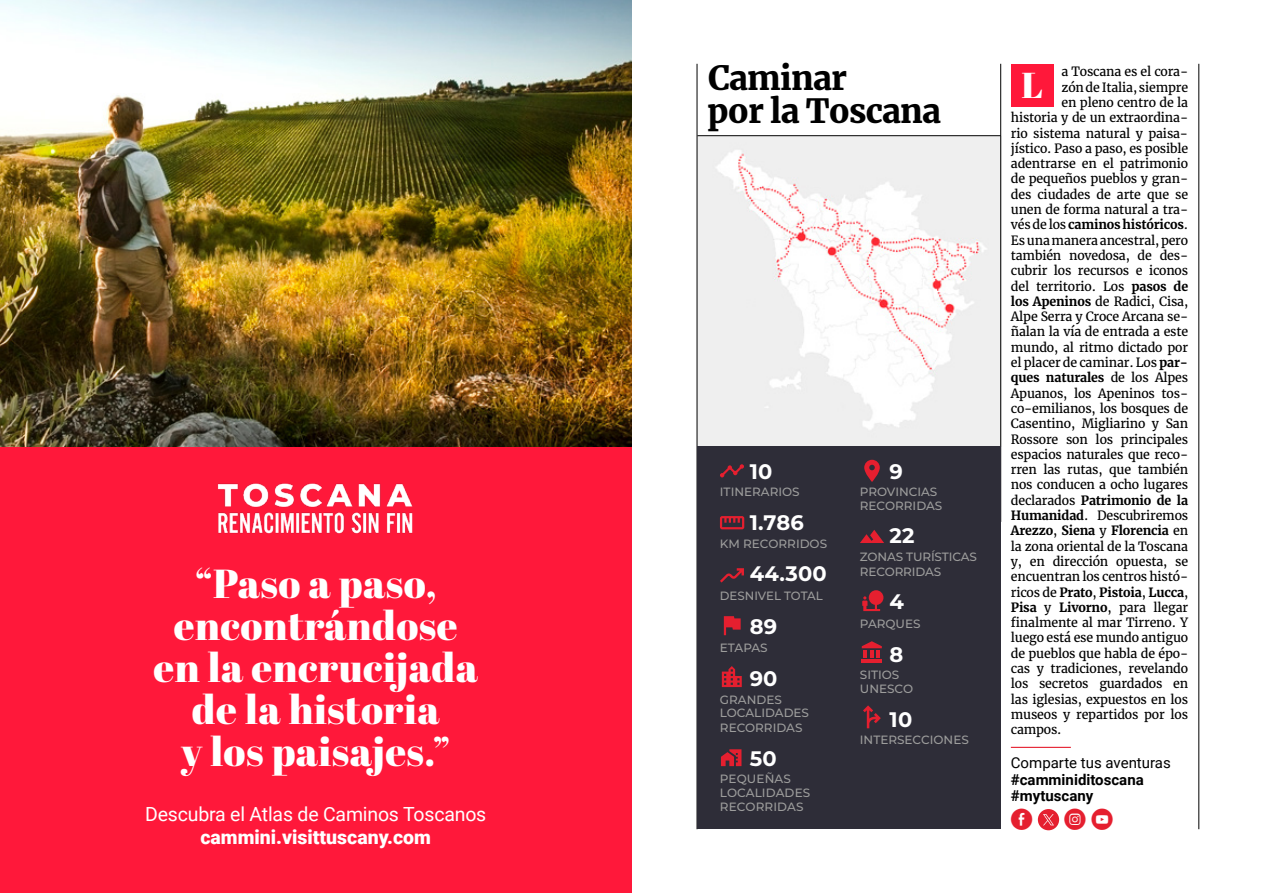
<style>
.page{position:relative;width:1263px;height:893px;background:#fff}
.page>*{position:absolute;margin:0;border:0;box-sizing:border-box;transform-origin:0 0}
.t1{font:40.5px "Abril Fatface";letter-spacing:.01em;color:#fff}
.t2{font:36px "Abril Fatface";color:#fff}
.t3{font:900 33px "Merriweather";letter-spacing:-.025em;color:#000}
.t4{font:700 21px "Montserrat";letter-spacing:.01em;color:#fff}
.BODY{font:21px "Social Media Circled";color:#e51f2f}
.t5{font:19.5px "Roboto";letter-spacing:-.01em;color:#fff}
.t6{font:900 19.5px "Roboto";color:#fff}
.TESTO_BASE{font:700 15px/16.5px "Roboto";color:#000}
.TESTO_BASE-2{font:15px "Roboto";color:#000}
.t7{font:12.75px "Merriweather";letter-spacing:-.015em;color:#000}
.t8{font:700 12.75px "Merriweather";letter-spacing:-.015em;color:#000}
.t9{font:500 12px/14px "Montserrat";color:#9d9d9c}
.s1{font-weight:400}
.s2{font-weight:700}
</style>
<div class="page">
<div style="left:0;top:446px;width:631px;height:447px;background:#ff183a"></div>
<img style="left:0;top:0;width:631px;height:446px">
<img style="left:698px;top:136px;width:302px;height:310px">
<hr style="left:1198px;top:64px;width:1px;height:765px;background:#000">
<hr style="left:697px;top:64px;width:1px;height:765px;background:#000">
<hr style="left:697px;top:135px;width:304px;height:1px;background:#000">
<hr style="left:1000px;top:64px;width:1px;height:458px;background:#000">
<div style="left:697px;top:446px;width:304px;height:383px;background:#2e2d38"></div>
<svg style="left:720px;top:464px;width:24px;height:13px"></svg>
<svg style="left:720px;top:516px;width:24px;height:13px"></svg>
<svg style="left:720px;top:568px;width:24px;height:15px"></svg>
<svg style="left:724px;top:616px;width:17px;height:19px"></svg>
<svg style="left:721px;top:749px;width:20px;height:17px"></svg>
<svg style="left:722px;top:666px;width:20px;height:21px"></svg>
<svg style="left:864px;top:460px;width:16px;height:22px"></svg>
<svg style="left:862px;top:590px;width:21px;height:21px"></svg>
<svg style="left:863px;top:705px;width:18px;height:23px"></svg>
<hr style="left:862px;top:659px;width:20px;height:3px;background:#e51f2f">
<svg style="left:862px;top:641px;width:20px;height:16px"></svg>
<svg style="left:860px;top:530px;width:24px;height:13px"></svg>
<hr style="left:1011px;top:747px;width:60px;height:1px;background:#e51f2f">
<svg style="left:1038px;top:809px;width:21px;height:21px"></svg>
<div style="left:1011px;top:64px;width:42px;height:42px;background:#ff183a"></div>
<img style="left:217px;top:483px;width:196px;height:51px">
<p class="t1" style="left:195px;top:555px;width:244px">“Paso a paso,</p>
<p class="t1" style="left:174px;top:597px;width:285px">encontrándose</p>
<p class="t1" style="left:154px;top:639px;width:326px">en la encrucijada</p>
<p class="t1" style="left:192px;top:681px;width:249px">de la historia</p>
<p class="t1" style="left:181px;top:723px;width:271px">y los paisajes.”</p>
<p class="t5" style="left:145px;top:800px;width:343px">Descubra el Atlas de Caminos Toscanos</p>
<p class="t6" style="left:200px;top:824px;width:232px">cammini.visittuscany.com</p>
<p class="t3" style="left:708px;top:55px;width:140px">Caminar</p>
<p class="t3" style="left:707px;top:88px;width:235px">por la Toscana</p>
<h3 class="t4" style="left:750px;top:456px;width:24px">10</h3>
<p class="t9" style="left:720px;top:485px;width:81px">ITINERARIOS</p>
<h3 class="t4" style="left:750px;top:507px;width:56px">1.786</h3>
<p class="t9" style="left:720px;top:536px;width:109px">KM RECORRIDOS</p>
<h3 class="t4" style="left:750px;top:559px;width:79px">44.300</h3>
<p class="t9" style="left:720px;top:588px;width:104px">DESNIVEL TOTAL</p>
<h3 class="t4" style="left:750px;top:611px;width:29px">89</h3>
<p class="t9" style="left:720px;top:641px;width:49px">ETAPAS</p>
<h3 class="t4" style="left:750px;top:664px;width:29px">90</h3>
<p class="t9" style="left:720px;top:692px;width:91px">GRANDES<br>LOCALIDADES<br>RECORRIDAS</p>
<h3 class="t4" style="left:750px;top:743px;width:28px">50</h3>
<p class="t9" style="left:720px;top:771px;width:92px">PEQUEÑAS<br>LOCALIDADES<br>RECORRIDAS</p>
<h3 class="t4" style="left:890px;top:456px;width:15px">9</h3>
<p class="t9" style="left:860px;top:485px;width:84px;line-height:13.5px">PROVINCIAS<br>RECORRIDAS</p>
<h3 class="t4" style="left:890px;top:521px;width:26px">22</h3>
<p class="t9" style="left:860px;top:549px;width:118px;line-height:14.4px">ZONAS TURÍSTICAS<br>RECORRIDAS</p>
<h3 class="t4" style="left:890px;top:587px;width:16px">4</h3>
<p class="t9" style="left:860px;top:616px;width:62px">PARQUES</p>
<h3 class="t4" style="left:890px;top:639px;width:15px">8</h3>
<p class="t9" style="left:860px;top:668px;width:55px;line-height:13.5px">SITIOS<br>UNESCO</p>
<h3 class="t4" style="left:890px;top:704px;width:24px">10</h3>
<p class="t9" style="left:860px;top:733px;width:110px">INTERSECCIONES</p>
<p class="t7" style="left:1061px;top:64px;width:128px">a Toscana es el cora-</p>
<p class="t7" style="left:1061px;top:79px;width:128px">zón de Italia, siempre</p>
<p class="t7" style="left:1061px;top:94px;width:128px">en pleno centro de la</p>
<p class="t7" style="left:1011px;top:110px;width:179px">historia y de un extraordina-</p>
<p class="t7" style="left:1011px;top:125px;width:179px">rio sistema natural y paisa-</p>
<p class="t7" style="left:1011px;top:140px;width:179px">jístico. Paso a paso, es posible</p>
<p class="t7" style="left:1011px;top:156px;width:179px">adentrarse en el patrimonio</p>
<p class="t7" style="left:1011px;top:171px;width:179px">de pequeños pueblos y gran-</p>
<p class="t7" style="left:1011px;top:186px;width:179px">des ciudades de arte que se</p>
<p class="t7" style="left:1011px;top:201px;width:179px">unen de forma natural a tra-</p>
<p class="t8" style="left:1011px;top:217px;width:179px"><span class="s1">vés de los</span> caminos históricos<span class="s1">.</span></p>
<p class="t7" style="left:1011px;top:232px;width:179px">Es una manera ancestral, pero</p>
<p class="t7" style="left:1011px;top:247px;width:179px">también novedosa, de des-</p>
<p class="t7" style="left:1011px;top:263px;width:179px">cubrir los recursos e iconos</p>
<p class="t7" style="left:1011px;top:278px;width:179px">del territorio. Los <span class="s2">pasos de</span></p>
<p class="t7" style="left:1011px;top:293px;width:179px"><span class="s2">los Apeninos</span> de Radici, Cisa,</p>
<p class="t7" style="left:1011px;top:309px;width:179px">Alpe Serra y Croce Arcana se-</p>
<p class="t7" style="left:1011px;top:324px;width:179px">ñalan la vía de entrada a este</p>
<p class="t7" style="left:1011px;top:339px;width:179px">mundo, al ritmo dictado por</p>
<p class="t7" style="left:1011px;top:354px;width:179px">el placer de caminar. Los <span class="s2">par-</span></p>
<p class="t8" style="left:1011px;top:370px;width:179px">ques naturales <span class="s1">de los Alpes</span></p>
<p class="t7" style="left:1011px;top:385px;width:179px">Apuanos, los Apeninos tos-</p>
<p class="t7" style="left:1011px;top:400px;width:179px">co-emilianos, los bosques de</p>
<p class="t7" style="left:1011px;top:416px;width:179px">Casentino, Migliarino y San</p>
<p class="t7" style="left:1011px;top:431px;width:179px">Rossore son los principales</p>
<p class="t7" style="left:1011px;top:446px;width:179px">espacios naturales que reco-</p>
<p class="t7" style="left:1011px;top:462px;width:179px">rren las rutas, que también</p>
<p class="t7" style="left:1011px;top:477px;width:179px">nos conducen a ocho lugares</p>
<p class="t8" style="left:1011px;top:492px;width:179px"><span class="s1">declarados</span> Patrimonio de la</p>
<p class="t7" style="left:1011px;top:507px;width:179px"><span class="s2">Humanidad</span>. Descubriremos</p>
<p class="t8" style="left:1011px;top:523px;width:179px">Arezzo<span class="s1">,</span> Siena <span class="s1">y</span> Florencia <span class="s1">en</span></p>
<p class="t7" style="left:1011px;top:538px;width:179px">la zona oriental de la Toscana</p>
<p class="t7" style="left:1011px;top:553px;width:179px">y, en dirección opuesta, se</p>
<p class="t7" style="left:1011px;top:569px;width:179px">encuentran los centros histó-</p>
<p class="t8" style="left:1011px;top:584px;width:179px"><span class="s1">ricos de</span> Prato<span class="s1">,</span> Pistoia<span class="s1">,</span> Lucca<span class="s1">,</span></p>
<p class="t7" style="left:1011px;top:599px;width:179px"><span class="s2">Pisa</span> y <span class="s2">Livorno</span>, para llegar</p>
<p class="t7" style="left:1011px;top:615px;width:179px">finalmente al mar Tirreno. Y</p>
<p class="t7" style="left:1011px;top:630px;width:179px">luego está ese mundo antiguo</p>
<p class="t7" style="left:1011px;top:645px;width:179px">de pueblos que habla de épo-</p>
<p class="t7" style="left:1011px;top:660px;width:179px">cas y tradiciones, revelando</p>
<p class="t7" style="left:1011px;top:676px;width:179px">los secretos guardados en</p>
<p class="t7" style="left:1011px;top:691px;width:179px">las iglesias, expuestos en los</p>
<p class="t7" style="left:1011px;top:706px;width:179px">museos y repartidos por los</p>
<p class="t7" style="left:1011px;top:722px;width:52px">campos.</p>
<p class="t2" style="left:1021px;top:60px;width:23px">L</p>
<p class="TESTO_BASE-2" style="left:1011px;top:752px;width:161px">Comparte tus aventuras</p>
<p class="TESTO_BASE" style="left:1011px;top:770px;width:134px">#camminiditoscana #mytuscany</p>
<p class="BODY" style="left:1011px;top:809px;width:23px">E</p>
<p class="BODY" style="left:1064px;top:809px;width:51px">QM</p>
</div>
